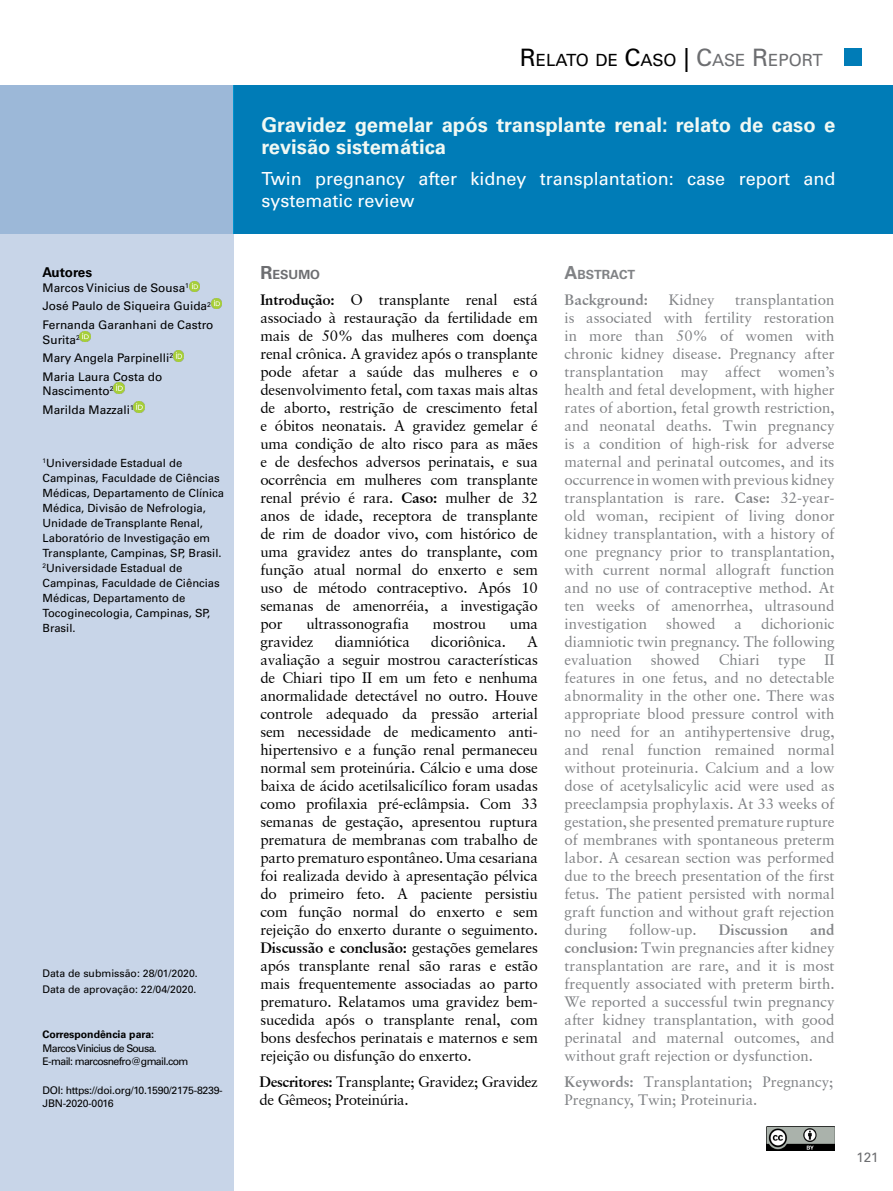
<style>
.page{position:relative;width:893px;height:1191px;background:#fff}
.page>*{position:absolute;margin:0;border:0;box-sizing:border-box;transform-origin:0 0}
.t1{font:700 20.25px/22.5px "Univers LT Std";color:#f0f8f3}
.t2{font:18px/21.6px "Univers LT Std";color:#fff}
.t3{font:16.8px "Univers LT Std";color:#000}
.t4{font:15px/18px "Garamond Retrospective S Si";letter-spacing:-.01em;color:#000;text-align:justify}
.t5{font:15px/18px "Garamond Retrospective S Si";color:#808285;text-align:justify}
.t6{font:700 15px "Garamond Retrospective S Si";color:#808285}
.t7{font:700 13.5px "Univers LT Std";letter-spacing:-.01em;color:#000}
.t8{font:13.5px "Univers LT Std";color:#6d6e71}
.t9{font:700 12.6px "Univers LT Std";color:#808285}
.t10{font:700 12.6px "Univers LT Std";color:#6d6e71}
.t11{font:11.85px/18.6px "Univers LT Std";color:#000}
.t12{font:11.25px/15px "Univers LT Std";color:#000}
.t13{font:10.5px/15.6px "Univers LT Std";color:#000}
.t14{font:10.5px/13.5px "Univers LT Std";letter-spacing:-.025em;color:#000}
.t15{font:10.5px/13.5px "Univers LT Std";letter-spacing:-.06em;color:#000}
.t16{font:700 10.5px "Univers LT Std";color:#000}
.s1{font-size:24px}
.s2{font-size:24px;color:#6d6e71}
.s3{color:#6d6e71}
.s4{font-size:18px}
.s5{font-weight:700}
</style>
<div class="page">
<div style="left:0;top:234px;width:234px;height:957px;background:#c8d5e8"></div>
<div style="left:234px;top:85px;width:659px;height:149px;background:#007cb7"></div>
<div style="left:0;top:85px;width:234px;height:149px;background:#9cb8d8"></div>
<div style="left:844px;top:49px;width:17px;height:17px;background:#007cb7"></div>
<svg style="left:189px;top:281px;width:11px;height:11px"></svg>
<svg style="left:211px;top:298px;width:11px;height:11px"></svg>
<svg style="left:80px;top:331px;width:11px;height:11px"></svg>
<svg style="left:173px;top:351px;width:11px;height:10px"></svg>
<svg style="left:114px;top:383px;width:10px;height:10px"></svg>
<svg style="left:134px;top:401px;width:11px;height:11px"></svg>
<img style="left:766px;top:1126px;width:68px;height:24px">
<p class="t7" style="left:43px;top:265px;width:51px">Autores</p>
<p class="t11" style="left:43px;top:278px;width:172px">Marcos Vinicius de Sousa<sup>1<br></sup>José Paulo de Siqueira Guida<sup>2<br></sup>Fernanda Garanhani de Castro</p>
<p class="t11" style="left:43px;top:330px;width:132px">Surita<sup>2<br></sup>Mary Angela Parpinelli<sup>2<br></sup>Maria Laura Costa do</p>
<p class="t11" style="left:43px;top:382px;width:93px">Nascimento<sup>2<br></sup>Marilda Mazzali<sup>1</sup></p>
<p class="t12" style="left:43px;top:455px;width:183px"><sup>1</sup>Universidade Estadual de<br>Campinas, Faculdade de Ciências<br>Médicas, Departamento de Clínica<br>Médica, Divisão de Nefrologia,<br>Unidade de Transplante Renal,<br>Laboratório de Investigação em<br>Transplante, Campinas, SP, Brasil.<br><sup>2</sup>Universidade Estadual de<br>Campinas, Faculdade de Ciências<br>Médicas, Departamento de<br>Tocoginecologia, Campinas, SP,<br>Brasil.</p>
<p class="t13" style="left:43px;top:966px;width:157px">Data de submissão: 28/01/2020.<br>Data de aprovação: 22/04/2020.</p>
<p class="t16" style="left:43px;top:1028px;width:113px">Correspondência para:</p>
<p class="t15" style="left:43px;top:1041px;width:147px">Marcos Vinicius de Sousa.<br>E-mail: marcosnefro@gmail.com</p>
<p class="t14" style="left:43px;top:1083px;width:182px">DOI: https://doi.org/10.1590/2175-8239-<br>JBN-2020-0016</p>
<p class="t3" style="left:520px;top:50px;width:305px"><span class="s1">R</span>ELATO DE <span class="s1">C</span>ASO <span class="s1">|</span> <span class="s2">C</span><span class="s3">ASE</span> <span class="s2">R</span><span class="s3">EPORT</span></p>
<h1 class="t1" style="left:261px;top:113px;width:576px">Gravidez gemelar após transplante renal: relato de caso e revisão sistemática</h1>
<p class="t2" style="left:261px;top:168px;width:576px">Twin pregnancy after kidney transplantation: case report and systematic review</p>
<p class="t10" style="left:260px;top:267px;width:61px"><span class="s4">R</span>ESUMO</p>
<p class="t4" style="left:260px;top:290px;width:279px"><span class="s5">Introdução:</span> O transplante renal está associado à restauração da fertilidade em mais de 50% das mulheres com doença renal crônica. A gravidez após o transplante pode afetar a saúde das mulheres e o desenvolvimento fetal, com taxas mais altas de aborto, restrição de crescimento fetal e óbitos neonatais. A gravidez gemelar é uma condição de alto risco para as mães e de desfechos adversos perinatais, e sua ocorrência em mulheres com transplante renal prévio é rara. <span class="s5">Caso:</span> mulher de 32 anos de idade, receptora de transplante de rim de doador vivo, com histórico de uma gravidez antes do transplante, com função atual normal do enxerto e sem uso de método contraceptivo. Após 10 semanas de amenorréia, a investigação por</p>
<p class="t4" style="left:306px;top:614px;width:104px">ultrassonografia</p>
<p class="t4" style="left:433px;top:614px;width:55px">mostrou</p>
<p class="t4" style="left:510px;top:614px;width:30px">uma</p>
<p class="t4" style="left:260px;top:632px;width:55px">gravidez</p>
<p class="t4" style="left:335px;top:632px;width:77px">diamniótica</p>
<p class="t4" style="left:431px;top:632px;width:77px">dicoriônica.</p>
<p class="t4" style="left:260px;top:632px;width:279px;text-indent:267px">A avaliação a seguir mostrou características de Chiari tipo II em um feto e nenhuma anormalidade detectável no outro. Houve controle adequado da pressão arterial sem necessidade de medicamento anti&shy;hipertensivo e a função renal permaneceu normal sem proteinúria. Cálcio e uma dose baixa de ácido acetilsalicílico foram usadas como profilaxia pré-eclâmpsia. Com 33 semanas de gestação, apresentou ruptura prematura de membranas com trabalho de parto prematuro espontâneo. Uma cesariana foi realizada devido à apresentação pélvica do primeiro feto. A paciente persistiu com função normal do enxerto e sem rejeição do enxerto durante o seguimento.<br><span class="s5">Discussão e conclusão:</span> gestações gemelares após transplante renal são raras e estão mais frequentemente associadas ao parto prematuro. Relatamos uma gravidez bem&shy;sucedida após o transplante renal, com bons desfechos perinatais e maternos e sem rejeição ou disfunção do enxerto.</p>
<p class="t9" style="left:564px;top:267px;width:72px"><span class="s4">A</span>BSTRACT</p>
<p class="t5" style="left:564px;top:290px;width:272px;text-indent:171px">transplantation is associated with fertility restoration in more than 50% of women with chronic kidney disease. Pregnancy after transplantation may affect women’s health and fetal development, with higher rates of abortion, fetal growth restriction, and neonatal deaths. Twin pregnancy is a condition of high-risk for adverse maternal and perinatal outcomes, and its occurrence in women with previous kidney transplantation is rare. <span class="s5">Case:</span> 32-year&shy;old woman, recipient of living donor kidney transplantation, with a history of one pregnancy prior to transplantation, with current normal allograft function and no use of contraceptive method. At ten weeks of amenorrhea, ultrasound investigation</p>
<p class="t6" style="left:564px;top:290px;width:85px">Background:</p>
<p class="t5" style="left:669px;top:290px;width:47px">Kidney</p>
<p class="t5" style="left:564px;top:614px;width:272px;text-indent:197px">dichorionic diamniotic twin pregnancy. The following evaluation</p>
<p class="t5" style="left:666px;top:614px;width:51px">showed</p>
<p class="t5" style="left:734px;top:614px;width:9px">a</p>
<p class="t5" style="left:651px;top:650px;width:51px">showed</p>
<p class="t5" style="left:719px;top:650px;width:42px">Chiari</p>
<p class="t5" style="left:778px;top:650px;width:29px">type</p>
<p class="t5" style="left:564px;top:650px;width:272px;text-indent:260px">II features in one fetus, and no detectable abnormality in the other one. There was appropriate blood pressure control with no need for an antihypertensive drug, and renal function remained normal without proteinuria. Calcium and a low dose of acetylsalicylic acid were used as preeclampsia prophylaxis. At 33 weeks of gestation, she presented premature rupture of membranes with spontaneous preterm labor. A cesarean section was performed due to the breech presentation of the first fetus. The patient persisted with normal graft function and without graft rejection during</p>
<p class="t5" style="left:564px;top:920px;width:272px;text-indent:246px"><span class="s5">and conclusion:</span> Twin pregnancies after kidney transplantation are rare, and it is most frequently associated with preterm birth.<br>We reported a successful twin pregnancy after kidney transplantation, with good perinatal and maternal outcomes, and without graft rejection or dysfunction.</p>
<p class="t5" style="left:629px;top:920px;width:69px">follow-up.</p>
<p class="t6" style="left:719px;top:920px;width:71px">Discussion</p>
<p class="t4" style="left:259px;top:1072px;width:280px"><span class="s5">Descritores:</span> Transplante; Gravidez; Gravidez de Gêmeos; Proteinúria.</p>
<p class="t5" style="left:564px;top:1072px;width:270px"><span class="s5">Keywords:</span> Transplantation; Pregnancy;<br>Pregnancy, Twin; Proteinuria.</p>
<p class="t8" style="left:856px;top:1149px;width:24px">121</p>
</div>
